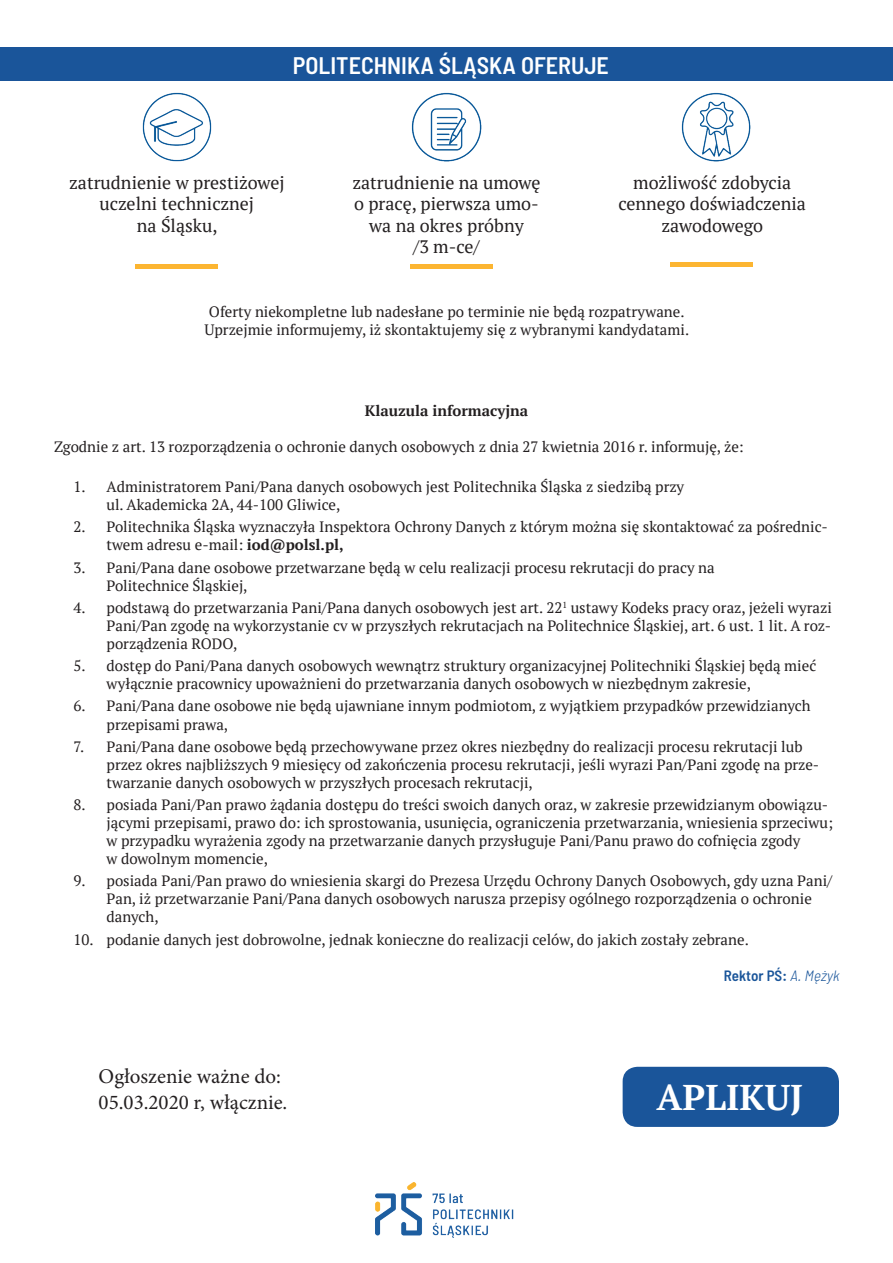
<style>
.page{position:relative;width:893px;height:1263px;background:#fff}
.page>*{position:absolute;margin:0;border:0;box-sizing:border-box;transform-origin:0 0}
.t1{font:700 35.7px "PT Serif";color:#fff}
.t2{font:600 24px "Barlow SCK";color:#fff}
.t3{font:21px/25.5px "Minion Pro";color:#231f20}
.t4{font:18px/21.6px "PT Serif";color:#231f20;text-align:center}
.t5{font:15px/18px "PT Serif";color:#231f20}
.t6{font:700 15px "PT Serif";color:#231f20}
.t7{font:600 15px "Barlow SCK";color:#1a559a}
.s1{font-weight:700}
.s2{font-family:"Barlow S Ck";font-weight:300;font-style:italic}
</style>
<div class="page">
<div style="left:623px;top:1067px;width:216px;height:60px;background:#1a559a;border-radius:15px"></div>
<div style="left:0;top:48px;width:892px;height:33px;background:#1a559a"></div>
<img style="left:142px;top:92px;width:70px;height:70px">
<img style="left:411px;top:92px;width:71px;height:70px">
<img style="left:681px;top:92px;width:70px;height:70px">
<hr style="left:136px;top:265px;width:82px;height:4px;background:#fcb531">
<hr style="left:410px;top:265px;width:82px;height:4px;background:#fcb531">
<hr style="left:670px;top:263px;width:83px;height:4px;background:#fcb531">
<img style="left:375px;top:1182px;width:139px;height:56px">
<h2 class="t2" style="left:293px;top:51px;width:317px">POLITECHNIKA ŚLĄSKA OFERUJE</h2>
<p class="t4" style="left:69px;top:171px;width:217px">zatrudnienie w prestiżowej uczelni technicznej<br>na Śląsku,</p>
<p class="t4" style="left:352px;top:171px;width:190px">zatrudnienie na umowę o pracę, pierwsza umo&shy;wa na okres próbny<br>/3 m-ce/</p>
<p class="t4" style="left:618px;top:171px;width:189px">możliwość zdobycia cennego doświadczenia zawodowego</p>
<p class="t5" style="left:204px;top:303px;width:486px;text-align:center">Oferty niekompletne lub nadesłane po terminie nie będą rozpatrywane.<br>Uprzejmie informujemy, iż skontaktujemy się z wybranymi kandydatami.</p>
<p class="t6" style="left:365px;top:401px;width:165px">Klauzula informacyjna</p>
<p class="t5" style="left:54px;top:437px;width:691px">Zgodnie z art. 13 rozporządzenia o ochronie danych osobowych z dnia 27 kwietnia 2016 r. informuję, że:</p>
<p class="t5" style="left:107px;top:478px;width:579px;text-indent:-33px">1. Administratorem Pani/Pana danych osobowych jest Politechnika Śląska z siedzibą przy ul. Akademicka 2A, 44-100 Gliwice,</p>
<p class="t5" style="left:107px;top:518px;width:723px;text-indent:-33px">2. Politechnika Śląska wyznaczyła Inspektora Ochrony Danych z którym można się skontaktować za pośrednic&shy;twem adresu e-mail: <span class="s1">iod@polsl.pl,</span></p>
<p class="t5" style="left:107px;top:558px;width:610px;text-indent:-33px">3. Pani/Pana dane osobowe przetwarzane będą w celu realizacji procesu rekrutacji do pracy na<br>Politechnice Śląskiej,</p>
<p class="t5" style="left:107px;top:598px;width:727px;text-align:justify;text-indent:-33px">4. podstawą do przetwarzania Pani/Pana danych osobowych jest art. 22<sup>1</sup> ustawy Kodeks pracy oraz, jeżeli wyrazi Pani/Pan zgodę na wykorzystanie cv w przyszłych rekrutacjach na Politechnice Śląskiej, art. 6 ust. 1 lit. A roz&shy;porządzenia RODO,</p>
<p class="t5" style="left:107px;top:657px;width:711px;text-indent:-33px">5. dostęp do Pani/Pana danych osobowych wewnątrz struktury organizacyjnej Politechniki Śląskiej będą mieć wyłącznie pracownicy upoważnieni do przetwarzania danych osobowych w niezbędnym zakresie,</p>
<p class="t5" style="left:107px;top:697px;width:706px;text-indent:-33px">6. Pani/Pana dane osobowe nie będą ujawniane innym podmiotom, z wyjątkiem przypadków przewidzianych przepisami prawa,</p>
<p class="t5" style="left:107px;top:737px;width:714px;text-indent:-33px">7. Pani/Pana dane osobowe będą przechowywane przez okres niezbędny do realizacji procesu rekrutacji lub przez okres najbliższych 9 miesięcy od zakończenia procesu rekrutacji, jeśli wyrazi Pan/Pani zgodę na prze&shy;twarzanie danych osobowych w przyszłych procesach rekrutacji,</p>
<p class="t5" style="left:107px;top:795px;width:728px;text-indent:-33px">8. posiada Pani/Pan prawo żądania dostępu do treści swoich danych oraz, w zakresie przewidzianym obowiązu&shy;jącymi przepisami, prawo do: ich sprostowania, usunięcia, ograniczenia przetwarzania, wniesienia sprzeciwu; w przypadku wyrażenia zgody na przetwarzanie danych przysługuje Pani/Panu prawo do cofnięcia zgody<br>w dowolnym momencie,</p>
<p class="t5" style="left:107px;top:872px;width:727px;text-indent:-33px">9. posiada Pani/Pan prawo do wniesienia skargi do Prezesa Urzędu Ochrony Danych Osobowych, gdy uzna Pani/<br>Pan, iż przetwarzanie Pani/Pana danych osobowych narusza przepisy ogólnego rozporządzenia o ochronie danych,</p>
<p class="t5" style="left:74px;top:930px;width:677px">10. podanie danych jest dobrowolne, jednak konieczne do realizacji celów, do jakich zostały zebrane.</p>
<p class="t7" style="left:724px;top:966px;width:120px">Rektor PŚ: <span class="s2">A.Mężyk</span></p>
<h3 class="t3" style="left:99px;top:1064px;width:190px">Ogłoszenie ważne do:<br>05.03.2020 r, włącznie.</h3>
<h1 class="t1" style="left:656px;top:1074px;width:148px">APLIKUJ</h1>
</div>
